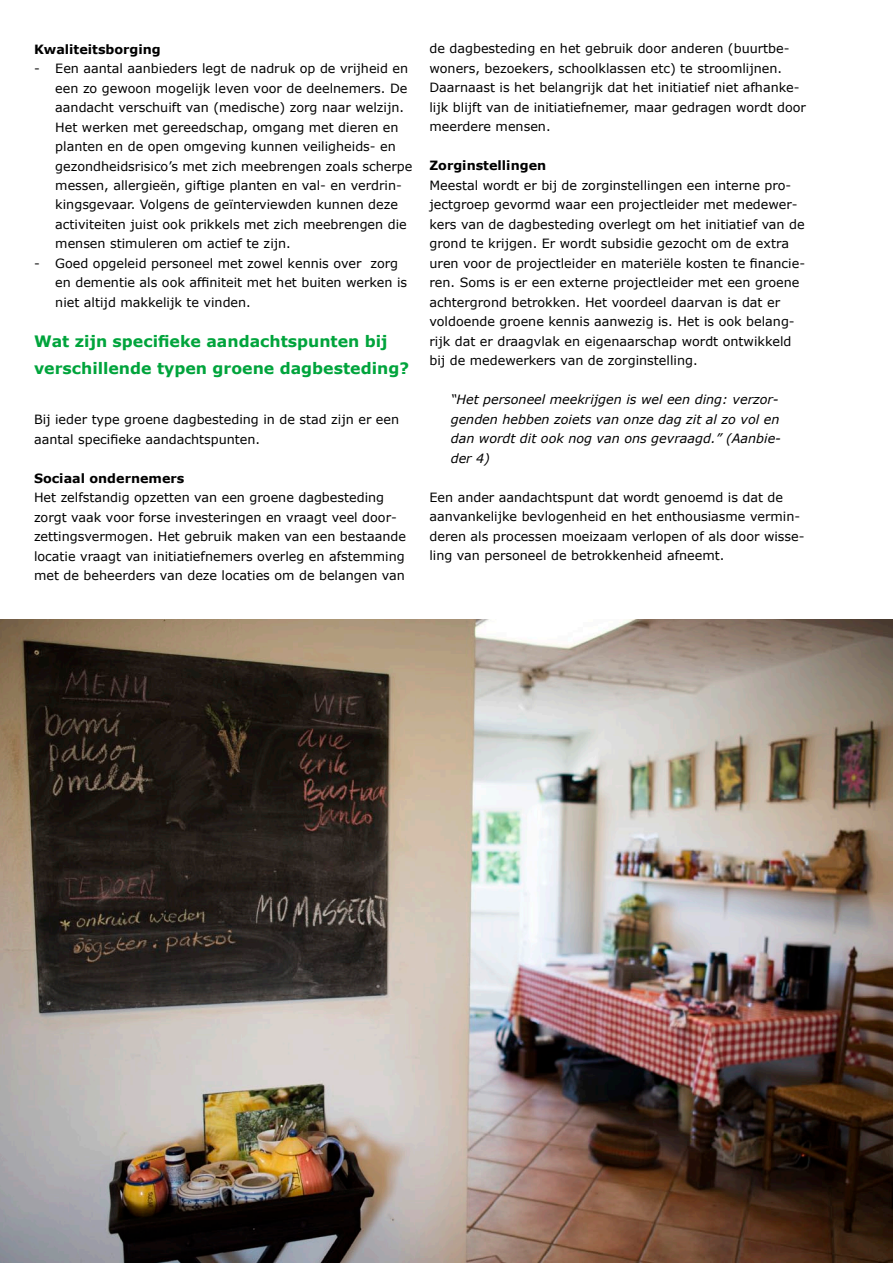
<style>
.page{position:relative;width:893px;height:1263px;background:#fff}
.page>*{position:absolute;margin:0;border:0;box-sizing:border-box;transform-origin:0 0}
.t1{font:700 15.75px/27px "Verdana";color:#00a43c}
.t2{font:12.75px/19.5px "Verdana";color:#000}
.t3{font:italic 12.75px/19.5px "Verdana";color:#000}
.t4{font:700 12.75px "Verdana";color:#000}
</style>
<div class="page">
<img style="left:0;top:619px;width:893px;height:644px">
<p class="t4" style="left:34px;top:41px;width:128px">Kwaliteitsborging</p>
<p class="t2" style="left:55px;top:58px;width:359px;text-indent:-21px">- Een aantal aanbieders legt de nadruk op de vrijheid en een zo gewoon mogelijk leven voor de deelnemers. De aandacht verschuift van (medische) zorg naar welzijn.<br>Het werken met gereedschap, omgang met dieren en planten en de open omgeving kunnen veiligheids- en gezondheidsrisico’s met zich meebrengen zoals scherpe messen, allergieën, giftige planten en val- en verdrin&shy;kingsgevaar. Volgens de geïnterviewden kunnen deze activiteiten juist ook prikkels met zich meebrengen die mensen stimuleren om actief te zijn.</p>
<p class="t2" style="left:55px;top:253px;width:353px;text-indent:-21px">- Goed opgeleid personeel met zowel kennis over zorg en dementie als ook affiniteit met het buiten werken is niet altijd makkelijk te vinden.</p>
<p class="t1" style="left:34px;top:327px;width:377px">Wat zijn specifieke aandachtspunten bij verschillende typen groene dagbesteding?</p>
<p class="t2" style="left:34px;top:409px;width:367px">Bij ieder type groene dagbesteding in de stad zijn er een aantal specifieke aandachtspunten.</p>
<p class="t4" style="left:34px;top:470px;width:152px">Sociaal ondernemers</p>
<p class="t2" style="left:34px;top:487px;width:373px">Het zelfstandig opzetten van een groene dagbesteding zorgt vaak voor forse investeringen en vraagt veel door&shy;zettingsvermogen. Het gebruik maken van een bestaande locatie vraagt van initiatiefnemers overleg en afstemming met de beheerders van deze locaties om de belangen van</p>
<p class="t2" style="left:429px;top:39px;width:378px">de dagbesteding en het gebruik door anderen (buurtbe&shy;woners, bezoekers, schoolklassen etc) te stroomlijnen.<br>Daarnaast is het belangrijk dat het initiatief niet afhanke&shy;lijk blijft van de initiatiefnemer, maar gedragen wordt door meerdere mensen.</p>
<p class="t4" style="left:429px;top:158px;width:118px">Zorginstellingen</p>
<p class="t2" style="left:429px;top:175px;width:377px">Meestal wordt er bij de zorginstellingen een interne pro&shy;jectgroep gevormd waar een projectleider met medewer&shy;kers van de dagbesteding overlegt om het initiatief van de grond te krijgen. Er wordt subsidie gezocht om de extra uren voor de projectleider en materiële kosten te financie&shy;ren. Soms is er een externe projectleider met een groene achtergrond betrokken. Het voordeel daarvan is dat er voldoende groene kennis aanwezig is. Het is ook belang&shy;rijk dat er draagvlak en eigenaarschap wordt ontwikkeld bij de medewerkers van de zorginstelling.</p>
<p class="t3" style="left:451px;top:390px;width:332px">“Het personeel meekrijgen is wel een ding: verzor&shy;genden hebben zoiets van onze dag zit al zo vol en dan wordt dit ook nog van ons gevraagd.” (Aanbie&shy;der 4)</p>
<p class="t2" style="left:429px;top:487px;width:377px">Een ander aandachtspunt dat wordt genoemd is dat de aanvankelijke bevlogenheid en het enthousiasme vermin&shy;deren als processen moeizaam verlopen of als door wisse&shy;ling van personeel de betrokkenheid afneemt.</p>
</div>
